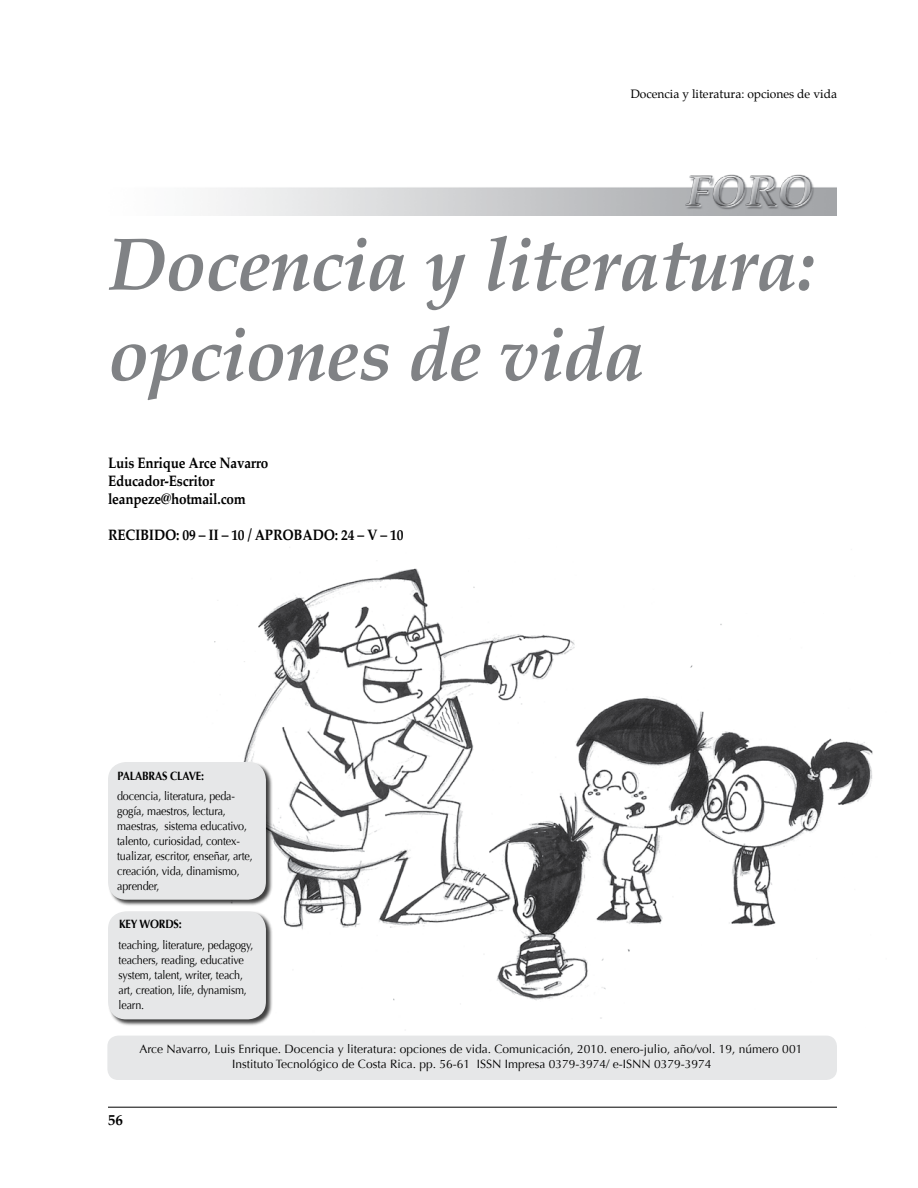
<style>
.page{position:relative;width:918px;height:1188px;background:#fff}
.page>*{position:absolute;margin:0;border:0;box-sizing:border-box;transform-origin:0 0}
.t1{font:italic 700 75px/90px "Palatino";letter-spacing:-.015em;color:#808285}
.t2{font:700 15px/18px "Palatino";letter-spacing:-.015em;color:#000;scale:.9 1}
.t3{font:700 15px "Palatino";letter-spacing:-.015em;color:#000}
.t4{font:12px/15px "Optima";letter-spacing:-.015em;color:#000;scale:.9 1}
.t5{font:12px/14.4px "Optima";letter-spacing:-.015em;color:#000;text-align:center}
.t6{font:12px "Palatino";color:#000}
.t7{font:700 12px "Optima";letter-spacing:-.015em;color:#000;scale:.9 1}
</style>
<div class="page">
<hr style="left:108px;top:1107px;width:729px;height:1px;background:#000">
<img style="left:192px;top:547px;width:681px;height:491px">
<div style="left:107px;top:1036px;width:730px;height:44px;background:#e6e7e8;border-radius:11px"></div>
<div style="left:108px;top:911px;width:165px;height:115px;background:#000;opacity:.75"></div>
<div style="left:108px;top:911px;width:158px;height:108px;background:#e6e7e8;border-radius:18px"></div>
<div style="left:108px;top:762px;width:165px;height:145px;background:#000;opacity:.75"></div>
<div style="left:108px;top:762px;width:158px;height:138px;background:#e6e7e8;border-radius:18px"></div>
<img style="left:210px;top:174px;width:627px;height:42px">
<img style="left:685px;top:176px;width:126px;height:30px">
<p class="t6" style="left:631px;top:84px;width:208px">Docencia y literatura: opciones de vida</p>
<h1 class="t1" style="left:108px;top:220px;width:709px">Docencia y literatura: opciones de vida</h1>
<p class="t2" style="left:108px;top:454px;width:180px">Luis Enrique Arce Navarro<br>Educador-Escritor leanpeze@hotmail.com</p>
<p class="t2" style="left:108px;top:526px;width:330px">Recibido: 09 – II – 10 / Aprobado: 24 – V – 10</p>
<p class="t7" style="left:118px;top:768px;width:98px">PALABRAS CLAVE:</p>
<p class="t4" style="left:117px;top:789px;width:152px">docencia, literatura, peda&shy;gogía, maestros, lectura, maestras, sistema educativo, talento, curiosidad, contex&shy;tualizar, escritor, enseñar, arte, creación, vida, dinamismo, aprender,</p>
<p class="t7" style="left:119px;top:917px;width:71px">KEY WORDS:</p>
<p class="t4" style="left:119px;top:938px;width:151px">teaching, literature, pedagogy, teachers, reading, educative system, talent, writer, teach, art, creation, life, dynamism, learn.</p>
<p class="t5" style="left:139px;top:1042px;width:664px">Arce Navarro, Luis Enrique. Docencia y literatura: opciones de vida. Comunicación, 2010. enero-julio, año/vol. 19, número 001<br>Instituto Tecnológico de Costa Rica. pp. 56-61 ISSN Impresa 0379-3974/ e-ISNN 0379-3974</p>
<p class="t3" style="left:108px;top:1107px;width:16px">56</p>
</div>
